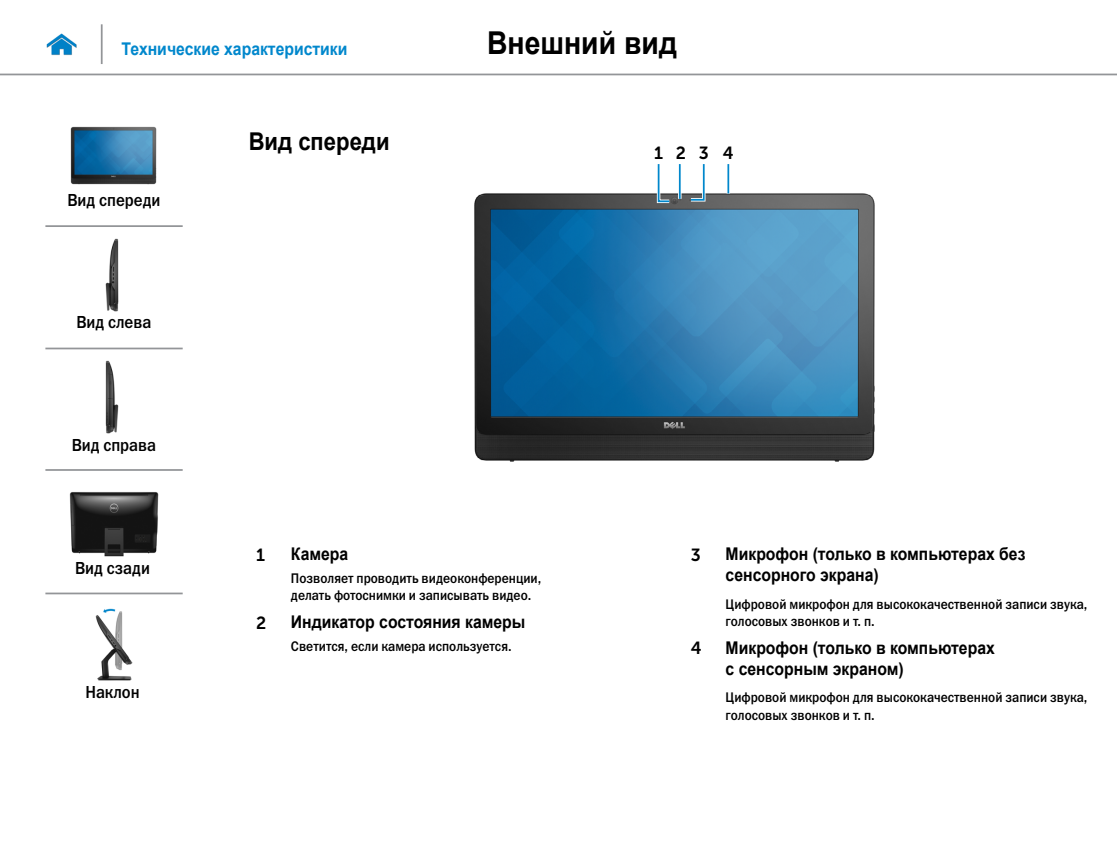
<style>
.page{position:relative;width:1117px;height:844px;background:#fff}
.page>*{position:absolute;margin:0;border:0;box-sizing:border-box;transform-origin:0 0}
.t1{font:700 31.5px "Arial";color:#000;scale:.9 1}
.Head2{font:700 24.5px "Arial";color:#000;scale:.9 1}
.Callout_Head{font:700 17.5px/21px "Arial";color:#000;scale:.9 1}
.t2{font:17.5px "Franklin Gothic Medium C";color:#000;scale:.9 1}
.Hyperlink{font:700 17.5px "Arial";color:#0087cc;scale:.9 1}
.Callout_Head-2{font:17.5px "Museo Sans For Dell 700";color:#000}
.Callout-L{font:17.5px "Museo Sans For Dell 700";color:#000}
.Callout_Head-3{font:14px/17.5px "Franklin Gothic Medium C";color:#000;scale:.9 1}
.Callout_description{font:14px/17.5px "Franklin Gothic Medium C";color:#000;scale:.9 1}
</style>
<div class="page">
<hr style="left:0;top:74px;width:1116px;height:1px;background:#939598">
<img style="left:46px;top:33px;width:31px;height:23px">
<img style="left:474px;top:193px;width:401px;height:269px">
<svg style="left:687px;top:164px;width:20px;height:39px"></svg>
<svg style="left:655px;top:164px;width:17px;height:41px"></svg>
<svg style="left:729px;top:164px;width:1px;height:29px"></svg>
<hr style="left:727px;top:164px;width:2px;height:29px;background:#0087cc">
<hr style="left:678px;top:164px;width:3px;height:35px;background:#fff">
<hr style="left:678px;top:164px;width:2px;height:35px;background:#0087cc">
<hr style="left:101px;top:24px;width:2px;height:40px;background:#939598">
<img style="left:70px;top:126px;width:86px;height:58px">
<img style="left:105px;top:238px;width:13px;height:73px">
<img style="left:105px;top:361px;width:13px;height:72px">
<img style="left:69px;top:492px;width:90px;height:64px">
<img style="left:96px;top:608px;width:36px;height:72px">
<hr style="left:45px;top:225px;width:138px;height:2px;background:#939598">
<hr style="left:45px;top:347px;width:138px;height:2px;background:#939598">
<hr style="left:45px;top:469px;width:138px;height:1px;background:#939598">
<hr style="left:45px;top:592px;width:138px;height:2px;background:#939598">
<p class="Hyperlink" style="left:122px;top:37px;width:252px">Технические характеристики</p>
<h1 class="t1" style="left:487px;top:22px;width:212px">Внешний вид</h1>
<p class="t2" style="left:67px;top:190px;width:105px">Вид спереди</p>
<p class="t2" style="left:76px;top:313px;width:85px">Вид слева</p>
<p class="t2" style="left:72px;top:435px;width:95px">Вид справа</p>
<p class="t2" style="left:75px;top:558px;width:85px">Вид сзади</p>
<p class="t2" style="left:85px;top:682px;width:62px">Наклон</p>
<p class="Head2" style="left:249px;top:125px;width:158px">Вид спереди</p>
<p class="Callout_Head-2" style="left:256px;top:544px;width:10px">1</p>
<p class="Callout_Head" style="left:291px;top:544px;width:65px">Камера</p>
<p class="Callout_description" style="left:291px;top:569px;width:280px">Позволяет проводить видеоконференции, делать фотоснимки и записывать видео.</p>
<p class="Callout_Head-2" style="left:256px;top:612px;width:12px">2</p>
<p class="Callout_Head" style="left:291px;top:612px;width:262px">Индикатор состояния камеры</p>
<p class="Callout_description" style="left:291px;top:637px;width:247px">Светится, если камера используется.</p>
<p class="Callout-L" style="left:654px;top:143px;width:10px">1</p>
<p class="Callout-L" style="left:675px;top:143px;width:12px">2</p>
<p class="Callout-L" style="left:698px;top:143px;width:12px">3</p>
<p class="Callout-L" style="left:722px;top:143px;width:12px">4</p>
<p class="Callout_Head-2" style="left:690px;top:544px;width:12px">3</p>
<p class="Callout_Head" style="left:725px;top:544px;width:335px">Микрофон (только в компьютерах без сенсорного экрана)</p>
<p class="Callout_Head-3" style="left:725px;top:595px;width:403px">Цифровой микрофон для высококачественной записи звука, голосовых звонков и т. п.</p>
<p class="Callout_Head-2" style="left:690px;top:638px;width:12px">4</p>
<p class="Callout_Head" style="left:725px;top:637px;width:300px">Микрофон (только в компьютерах c сенсорным экраном)</p>
<p class="Callout_Head-3" style="left:725px;top:688px;width:403px">Цифровой микрофон для высококачественной записи звука, голосовых звонков и т. п.</p>
</div>
